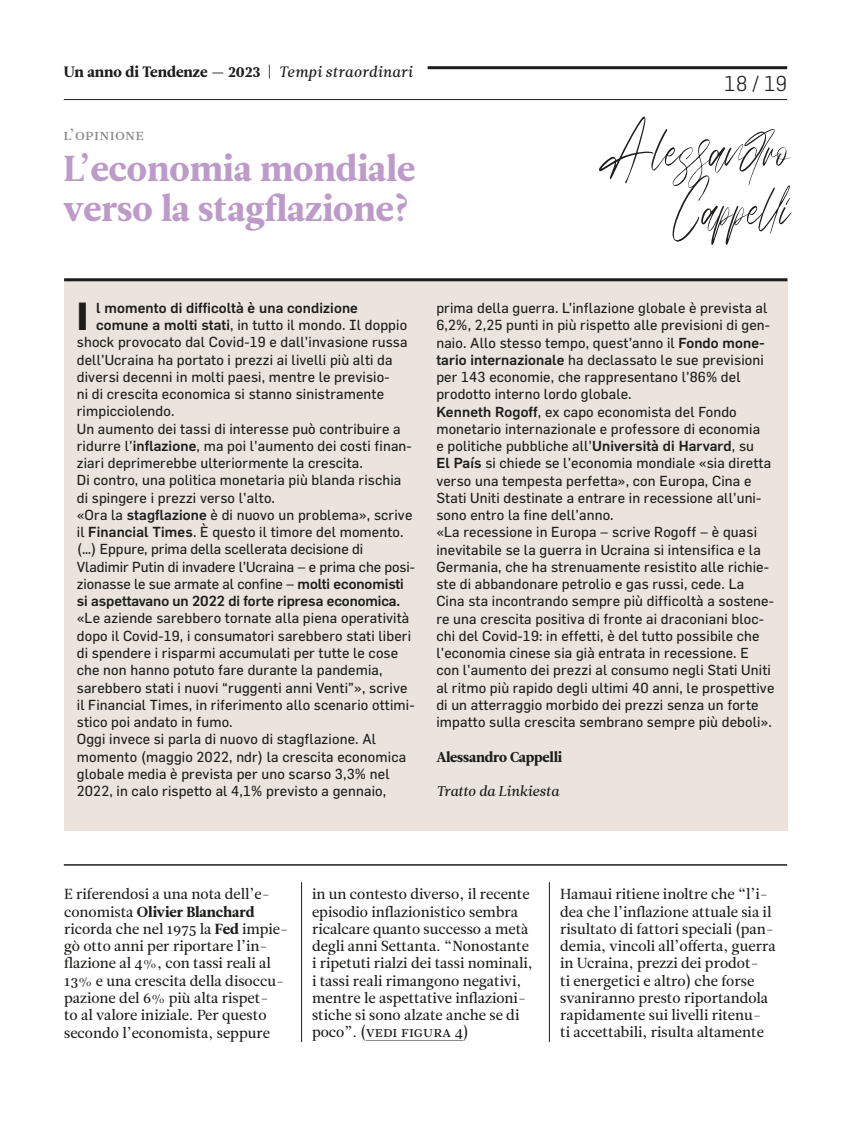
<style>
.page{position:relative;width:851px;height:1127px;background:#fff}
.page>*{position:absolute;margin:0;border:0;box-sizing:border-box;transform-origin:0 0}
.t1{font:57.3px/58.5px "Hudzaifah";color:#1d1d1b;text-align:right}
.t2{font:700 38.4px "Flama";color:#1d1d1b}
.t3{font:36px/40.5px "Leitura News Roman 4";color:#bd9bc8}
.t4{font:300 21px "Flama";color:#1d1d1b}
.t5{font:15px "Leitura News Roman 4";color:#1d1d1b}
.t6{font:15px "Leitura News Roman 2";letter-spacing:.025em;color:#878787}
.t7{font:14.55px/17.2px "Leitura News Roman 2";color:#1d1d1b}
.t8{font:14.55px "Leitura News Roman 4";color:#1d1d1b}
.t9{font:14.25px/17.2px "Flama";letter-spacing:.01em;color:#1d1d1b}
.t10{font:500 14.25px "Flama";letter-spacing:-.005em;color:#1d1d1b}
.t11{font:14.25px "Leitura News Roman 4";letter-spacing:-.015em;color:#1d1d1b}
.t12{font:14.25px "Leitura News Italic 2";letter-spacing:-.015em;color:#1d1d1b}
.s1{font-family:"Leitura News Italic 2"}
.s2{font-weight:500}
.s3{font-family:"Leitura News Roman 2"}
.s4{font-family:"Leitura News Roman 4"}
</style>
<div class="page">
<hr style="left:64px;top:99px;width:723px;height:1px;background:#1d1d1b">
<hr style="left:427px;top:66px;width:360px;height:3px;background:#1d1d1b">
<div style="left:64px;top:278px;width:723px;height:552px;background:#eae3de"></div>
<hr style="left:64px;top:278px;width:723px;height:3px;background:#1d1d1b">
<hr style="left:366px;top:1040px;width:97px;height:1px;background:#878787">
<hr style="left:301px;top:882px;width:1px;height:160px;background:#1d1d1b">
<hr style="left:549px;top:882px;width:1px;height:160px;background:#1d1d1b">
<hr style="left:64px;top:864px;width:723px;height:1px;background:#1d1d1b">
<p class="t5" style="left:64px;top:63px;width:350px">Un anno di Tendenze — 2023 | <span class="s1">Tempi straordinari</span></p>
<p class="t6" style="left:64px;top:126px;width:81px">l’opinione</p>
<h3 class="t3" style="left:64px;top:148px;width:353px">L’economia mondiale verso la stagflazione?</h3>
<h3 class="t4" style="left:724px;top:71px;width:64px">18 / 19</h3>
<h1 class="t1" style="left:597px;top:120px;width:193px">Alessandro<br>Cappelli</h1>
<h2 class="t2" style="left:77px;top:293px;width:13px">I</h2>
<p class="t10" style="left:96px;top:297px;width:263px">l momento di difficoltà è una condizione</p>
<p class="t9" style="left:96px;top:316px;width:312px"><span class="s2">comune a molti stati</span>, in tutto il mondo. Il doppio</p>
<p class="t9" style="left:77px;top:333px;width:332px">shock provocato dal Covid-19 e dall’invasione russa</p>
<p class="t9" style="left:77px;top:350px;width:317px">dell’Ucraina ha portato i prezzi ai livelli più alti da</p>
<p class="t9" style="left:77px;top:368px;width:314px">diversi decenni in molti paesi, mentre le previsio-</p>
<p class="t9" style="left:77px;top:385px;width:309px">ni di crescita economica si stanno sinistramente</p>
<p class="t9" style="left:77px;top:402px;width:99px">rimpicciolendo.</p>
<p class="t9" style="left:77px;top:419px;width:325px">Un aumento dei tassi di interesse può contribuire a</p>
<p class="t9" style="left:77px;top:437px;width:336px">ridurre l’<span class="s2">inflazione</span>, ma poi l’aumento dei costi finan-</p>
<p class="t9" style="left:77px;top:454px;width:287px">ziari deprimerebbe ulteriormente la crescita.</p>
<p class="t9" style="left:77px;top:471px;width:326px">Di contro, una politica monetaria più blanda rischia</p>
<p class="t9" style="left:77px;top:489px;width:200px">di spingere i prezzi verso l’alto.</p>
<p class="t9" style="left:77px;top:506px;width:337px">«Ora la <span class="s2">stagflazione</span> è di nuovo un problema», scrive</p>
<p class="t9" style="left:77px;top:523px;width:328px">il <span class="s2">Financial Times</span>. È questo il timore del momento.</p>
<p class="t9" style="left:77px;top:540px;width:288px">(…) Eppure, prima della scellerata decisione di</p>
<p class="t9" style="left:77px;top:558px;width:339px">Vladimir Putin di invadere l’Ucraina – e prima che posi-</p>
<p class="t9" style="left:77px;top:575px;width:328px">zionasse le sue armate al confine – <span class="s2">molti economisti</span></p>
<p class="t10" style="left:77px;top:591px;width:325px">si aspettavano un 2022 di forte ripresa economica.</p>
<p class="t9" style="left:77px;top:609px;width:339px">«Le aziende sarebbero tornate alla piena operatività dopo il Covid-19, i consumatori sarebbero stati liberi di spendere i risparmi accumulati per tutte le cose che non hanno potuto fare durante la pandemia, sarebbero stati i nuovi “ruggenti anni Venti”», scrive il Financial Times, in riferimento allo scenario ottimi&shy;stico poi andato in fumo.<br>Oggi invece si parla di nuovo di stagflazione. Al momento (maggio 2022, ndr) la crescita economica globale media è prevista per uno scarso 3,3% nel 2022, in calo rispetto al 4,1% previsto a gennaio,</p>
<p class="t9" style="left:436px;top:299px;width:339px">prima della guerra. L’inflazione globale è prevista al 6,2%, 2,25 punti in più rispetto alle previsioni di gen&shy;naio. Allo stesso tempo, quest’anno il <span class="s2">Fondo mone&shy;tario internazionale</span> ha declassato le sue previsioni per 143 economie, che rappresentano l’86% del prodotto interno lordo globale.<br><span class="s2">Kenneth Rogoff</span>, ex capo economista del Fondo monetario internazionale e professore di economia<br>e politiche pubbliche all’<span class="s2">Università di Harvard</span>, su<br><span class="s2">El País</span> si chiede se l’economia mondiale «sia diretta verso una tempesta perfetta», con Europa, Cina e Stati Uniti destinate a entrare in recessione all’uni&shy;sono entro la fine dell’anno.<br>«La recessione in Europa – scrive Rogoff – è quasi inevitabile se la guerra in Ucraina si intensifica e la Germania, che ha strenuamente resistito alle richie&shy;ste di abbandonare petrolio e gas russi, cede. La Cina sta incontrando sempre più difficoltà a sostene&shy;re una crescita positiva di fronte ai draconiani bloc&shy;chi del Covid-19: in effetti, è del tutto possibile che l’economia cinese sia già entrata in recessione. E con l’aumento dei prezzi al consumo negli Stati Uniti al ritmo più rapido degli ultimi 40 anni, le prospettive di un atterraggio morbido dei prezzi senza un forte impatto sulla crescita sembrano sempre più deboli».</p>
<p class="t11" style="left:436px;top:748px;width:127px">Alessandro Cappelli</p>
<p class="t12" style="left:436px;top:783px;width:124px">Tratto da Linkiesta</p>
<p class="t7" style="left:64px;top:886px;width:207px">E riferendosi a una nota dell’e-</p>
<p class="t8" style="left:64px;top:903px;width:192px"><span class="s3">conomista</span> Olivier Blanchard</p>
<p class="t7" style="left:64px;top:920px;width:226px">ricorda che nel 1975 la <span class="s4">Fed</span> impie&shy;gò otto anni per riportare l’in&shy;flazione al 4%, con tassi reali al<br>13% e una crescita della disoccu&shy;pazione del 6% più alta rispet-<br>to al valore iniziale. Per questo secondo l’economista, seppure</p>
<p class="t7" style="left:312px;top:886px;width:222px">in un contesto diverso, il recente episodio inflazionistico sembra ricalcare quanto successo a metà degli anni Settanta. “Nonostante i ripetuti rialzi dei tassi nominali, i tassi reali rimangono negativi, mentre le aspettative inflazioni&shy;stiche si sono alzate anche se di poco”. (VEDI FIGURA 4)</p>
<p class="t7" style="left:560px;top:886px;width:217px">Hamaui ritiene inoltre che “l’i&shy;dea che l’inflazione attuale sia il risultato di fattori speciali (pan&shy;demia, vincoli all’offerta, guerra in Ucraina, prezzi dei prodot-<br>ti energetici e altro) che forse svaniranno presto riportandola rapidamente sui livelli ritenu-<br>ti accettabili, risulta altamente</p>
</div>
